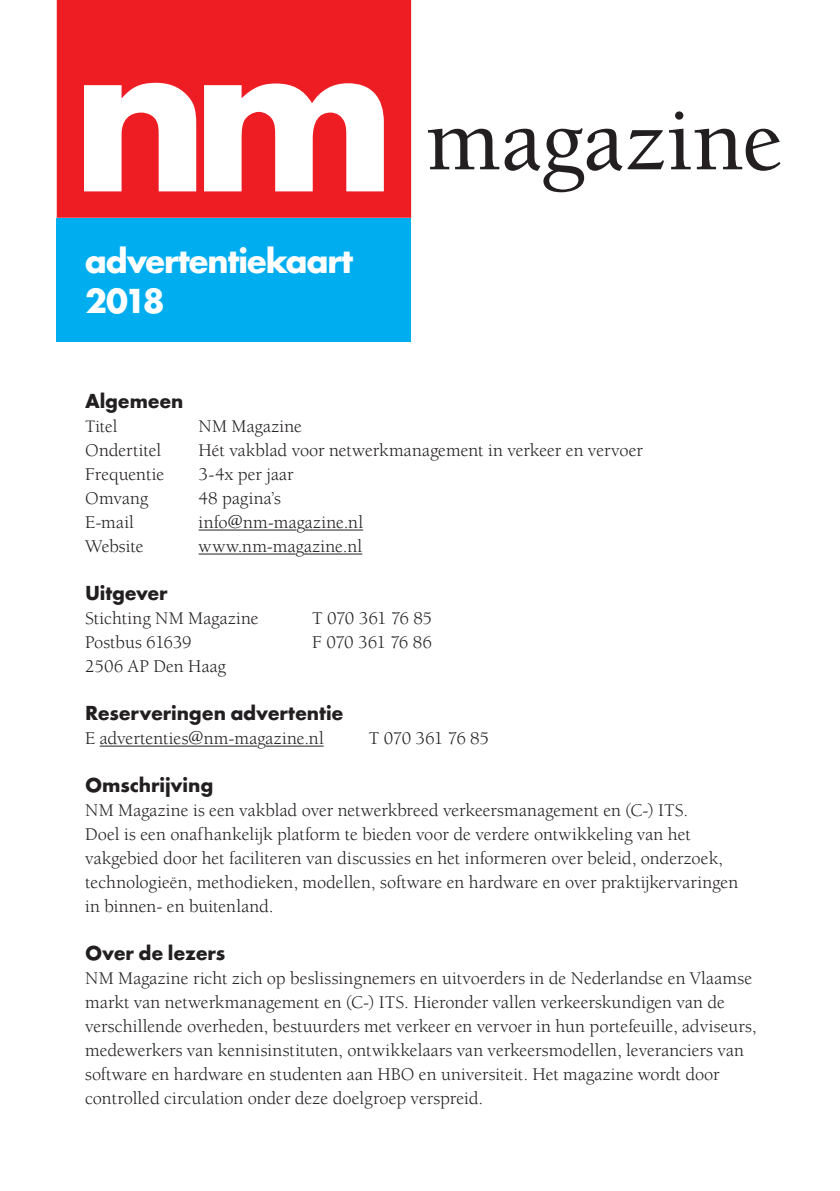
<style>
.page{position:relative;width:840px;height:1191px;background:#fff}
.page>*{position:absolute;margin:0;border:0;box-sizing:border-box;transform-origin:0 0}
.t1{font:500 91.8px "Berkeley";color:#231f20}
.t2{font:700 32px/40px "Futura Std";letter-spacing:-.03em;color:#fff}
.t3{font:700 21px "Futura T";letter-spacing:-.005em;color:#231f20}
.t4{font:18.4px/24px "Berkeley";color:#231f20}
.t5{font:18.4px "Berkeley";letter-spacing:-.035em;color:#231f20}
.t6{font:18px "Berkeley";letter-spacing:-.005em;color:#231f20}
</style>
<div class="page">
<hr style="left:198px;top:529px;width:98px;height:1px;background:#231f20">
<hr style="left:305px;top:529px;width:58px;height:1px;background:#231f20">
<hr style="left:198px;top:553px;width:97px;height:1px;background:#231f20">
<hr style="left:304px;top:553px;width:58px;height:1px;background:#231f20">
<hr style="left:100px;top:745px;width:157px;height:1px;background:#231f20">
<hr style="left:265px;top:745px;width:58px;height:1px;background:#231f20">
<svg style="left:57px;top:0;width:354px;height:218px;fill:#ee1d23"></svg>
<div style="left:57px;top:218px;width:354px;height:123px;background:#00aeef"></div>
<h2 class="t2" style="left:85px;top:240px;width:269px">advertentiekaart<br>2018</h2>
<h1 class="t1" style="left:425px;top:92px;width:358px">magazine</h1>
<p class="t3" style="left:85px;top:389px;width:100px">Algemeen</p>
<p class="t6" style="left:85px;top:417px;width:34px">Titel</p>
<p class="t4" style="left:198px;top:415px;width:105px">NM Magazine</p>
<p class="t4" style="left:85px;top:439px;width:78px">Ondertitel</p>
<p class="t4" style="left:198px;top:439px;width:445px">Hét vakblad voor netwerkmanagement in verkeer en vervoer</p>
<p class="t4" style="left:85px;top:463px;width:80px">Frequentie</p>
<p class="t4" style="left:198px;top:463px;width:96px">3-4x per jaar</p>
<p class="t4" style="left:85px;top:487px;width:65px">Omvang</p>
<p class="t4" style="left:198px;top:487px;width:84px">48 pagina’s</p>
<p class="t4" style="left:85px;top:511px;width:50px">E-mail</p>
<p class="t4" style="left:198px;top:511px;width:166px">info@nm-magazine.nl</p>
<p class="t4" style="left:85px;top:535px;width:60px">Website</p>
<p class="t4" style="left:198px;top:535px;width:165px">www.nm-magazine.nl</p>
<p class="t3" style="left:85px;top:581px;width:84px">Uitgever</p>
<p class="t4" style="left:85px;top:607px;width:175px">Stichting NM Magazine</p>
<p class="t5" style="left:312px;top:609px;width:121px">T 070 361 76 85</p>
<p class="t4" style="left:85px;top:631px;width:108px">Postbus 61639</p>
<p class="t5" style="left:312px;top:633px;width:121px">F 070 361 76 86</p>
<p class="t4" style="left:85px;top:655px;width:142px">2506 AP Den Haag</p>
<p class="t3" style="left:85px;top:701px;width:260px">Reserveringen advertentie</p>
<p class="t4" style="left:85px;top:727px;width:240px">E advertenties@nm-magazine.nl</p>
<p class="t5" style="left:369px;top:729px;width:121px">T 070 361 76 85</p>
<p class="t3" style="left:85px;top:773px;width:130px">Omschrijving</p>
<p class="t4" style="left:85px;top:799px;width:654px">NM Magazine is een vakblad over netwerkbreed verkeersmanagement en (C-) ITS.<br>Doel is een onafhankelijk platform te bieden voor de verdere ontwikkeling van het vakgebied door het faciliteren van discussies en het informeren over beleid, onderzoek, technologieën, methodieken, modellen, software en hardware en over praktijkervaringen in binnen- en buitenland.</p>
<p class="t3" style="left:85px;top:941px;width:141px">Over de lezers</p>
<p class="t4" style="left:85px;top:967px;width:672px">NM Magazine richt zich op beslissingnemers en uitvoerders in de Nederlandse en Vlaamse markt van netwerkmanagement en (C-) ITS. Hieronder vallen verkeerskundigen van de verschillende overheden, bestuurders met verkeer en vervoer in hun portefeuille, adviseurs, medewerkers van kennisinstituten, ontwikkelaars van verkeersmodellen, leveranciers van software en hardware en studenten aan HBO en universiteit. Het magazine wordt door controlled circulation onder deze doelgroep verspreid.</p>
</div>
